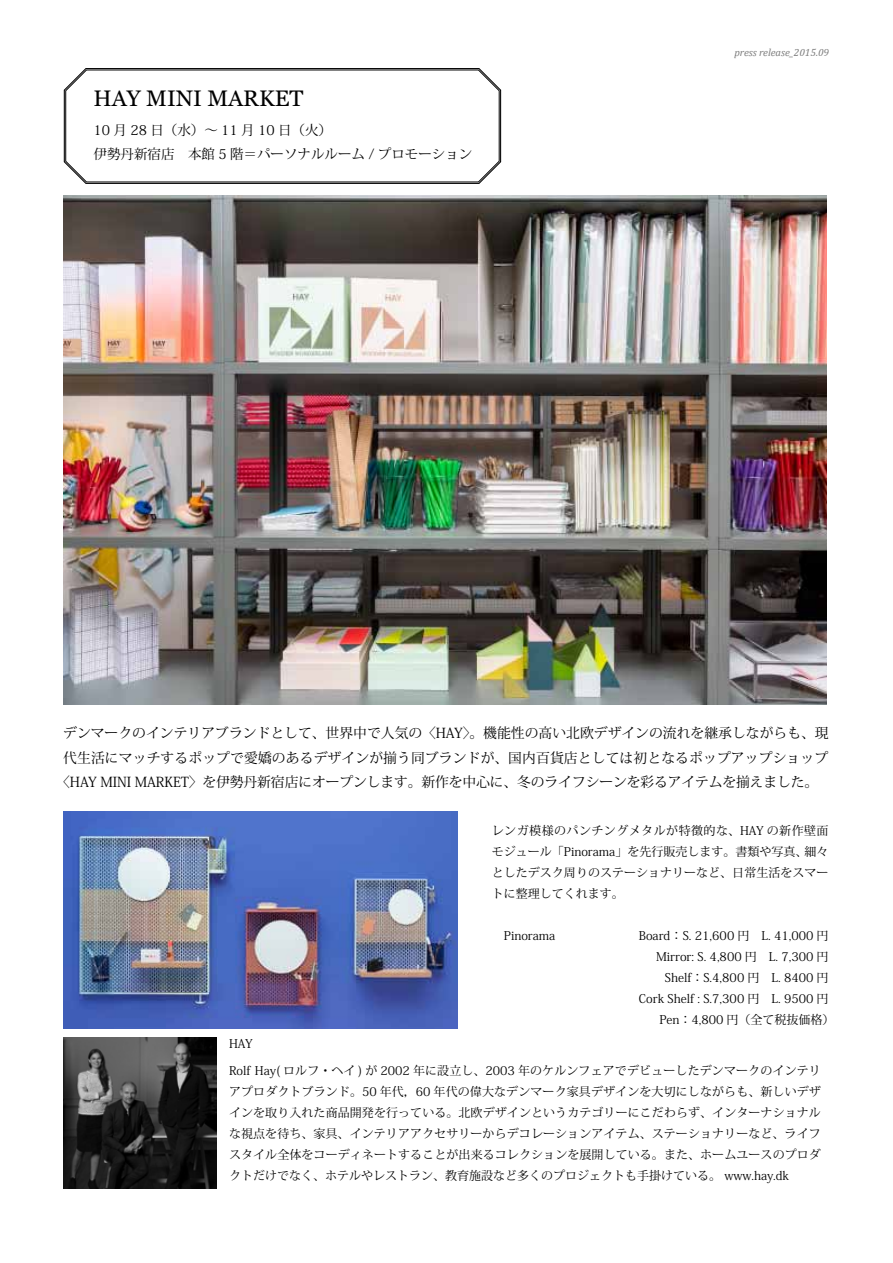
<style>
.page{position:relative;width:893px;height:1263px;background:#fff}
.page>*{position:absolute;margin:0;border:0;box-sizing:border-box;transform-origin:0 0}
.t1{font:22.5px "Georgia";color:#000}
.t2{font:13.8px "Koz Min Pro";color:#000}
.t3{font:13.5px/23.7px "Koz Min Pro";color:#000}
.t4{font:12px/21px "Koz Min Pro";color:#000;text-align:justify}
.t5{font:12px/21px "Koz Min Pro";letter-spacing:.04em;color:#000;text-align:right}
.t6{font:italic 10.5px "Cambria";color:#7d7d7d}
</style>
<div class="page">
<img style="left:63px;top:196px;width:763px;height:509px">
<svg style="left:63px;top:68px;width:439px;height:116px"></svg>
<div style="left:66px;top:70px;width:433px;height:112px;border:1px solid #000;border-radius:21px"></div>
<img style="left:63px;top:1037px;width:153px;height:151px">
<img style="left:64px;top:812px;width:394px;height:217px">
<h1 class="t1" style="left:94px;top:85px;width:211px">HAY MINI MARKET</h1>
<p class="t3" style="left:94px;top:118px;width:380px">10 月 28 日（水）〜 11 月 10 日（火(<br>伊勢丹新宿店　本館 5 階＝パーソナルルーム / プロモーション</p>
<p class="t6" style="left:734px;top:45px;width:96px">press release_2015.09</p>
<p class="t2" style="left:63px;top:724px;width:767px">デンマークのインテリアブランドとして、世界中で人気の〈HAY〉。機能性の高い北欧デザインの流れを継承しながらも、現</p>
<p class="t2" style="left:63px;top:748px;width:767px">代生活にマッチするポップで愛嬌のあるデザインが揃う同ブランドが、国内百貨店としては初となるポップアップショップ</p>
<p class="t2" style="left:56px;top:772px;width:764px">〈HAY MINI MARKET〉を伊勢丹新宿店にオープンします。新作を中心に、冬のライフシーンを彩るアイテムを揃えました。</p>
<p class="t5" style="left:492px;top:820px;width:338px">レンガ模様のパンチングメタルが特徴的な、HAY の新作壁面細々</p>
<p class="t4" style="left:492px;top:841px;width:338px;text-align:left">モジュール「Pinorama」を先行販売します。書類や写真、<br>としたデスク周りのステーショナリーなど、日常生活をスマートに整理してくれます。</p>
<p class="t4" style="left:639px;top:925px;width:191px">Board： .S 21,600 円　 .L 41,000 円</p>
<p class="t4" style="left:504px;top:925px;width:53px">Pinorama</p>
<p class="t4" style="left:229px;top:1032px;width:25px">HAY</p>
<p class="t4" style="left:656px;top:946px;width:174px">Mirror .S: 4,800 円　 .L 7,300 円</p>
<p class="t4" style="left:665px;top:967px;width:165px">Shelf：S.4,800 円　 .L 8400 円</p>
<p class="t4" style="left:639px;top:988px;width:191px">Cork Shelf S: .7,300 円　 .L 9500 円</p>
<p class="t4" style="left:659px;top:1009px;width:177px">Pen：4,800 円（全て税抜価格(</p>
<p class="t4" style="left:229px;top:1059px;width:593px">Rolf Hay( ロルフ・ヘイ が) 2002 年に設立し、2003 年のケルンフェアでデビューしたデンマークのインテリアプロダクトブランド。50 年代，60 年代の偉大なデンマーク家具デザインを大切にしながらも、新しいデザインを取り入れた商品開発を行っている。北欧デザインというカテゴリーにこだわらず、インターナショナルな視点を待ち、家具、インテリアアクセサリーからデコレーションアイテム、ステーショナリーなど、ライフスタイル全体をコーディネートすることが出来るコレクションを展開している。また、ホームユースのプロダクトだけでなく、ホテルやレストラン、教育施設など多くのプロジェクトも手掛けている。 www.hay.dk</p>
</div>
